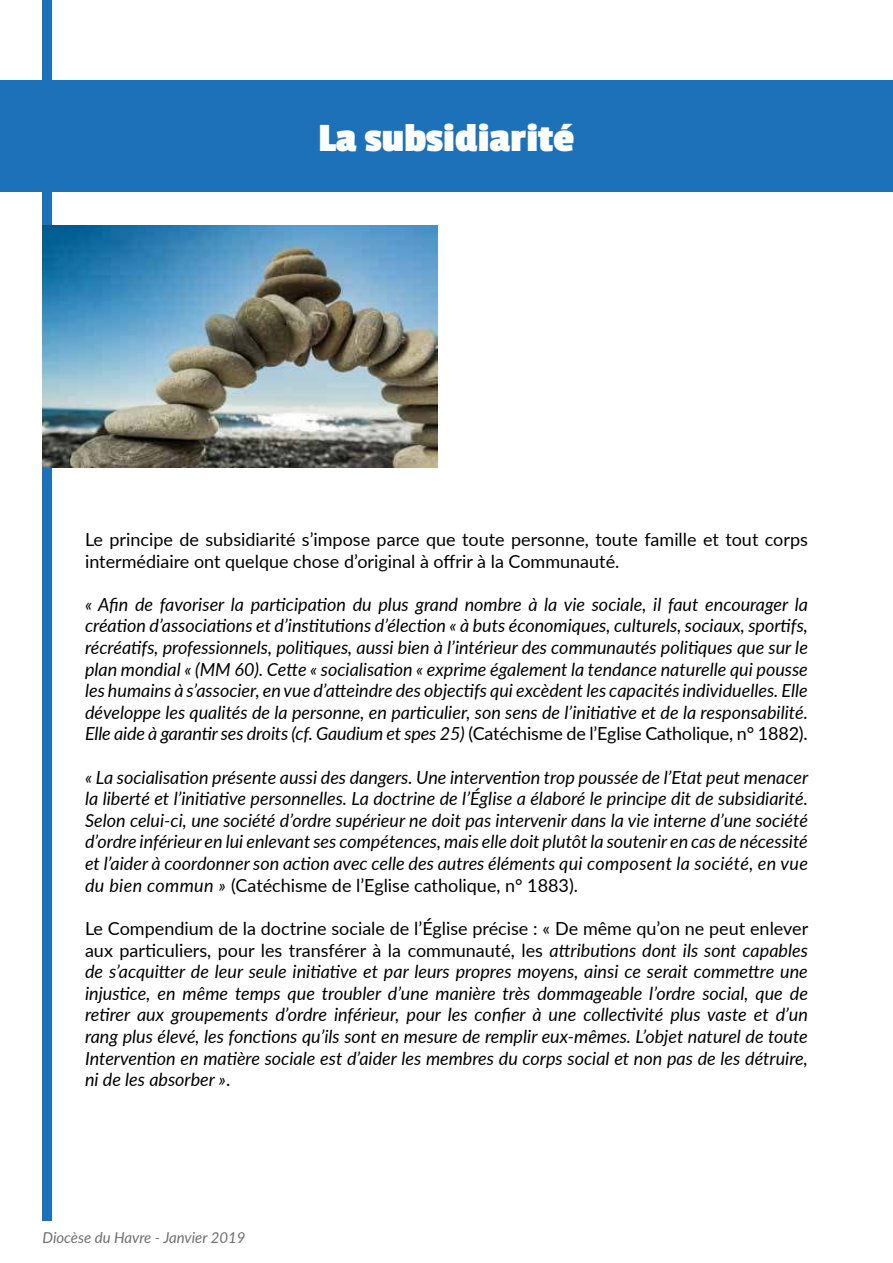
<style>
.page{position:relative;width:893px;height:1263px;background:#fff}
.page>*{position:absolute;margin:0;border:0;box-sizing:border-box;transform-origin:0 0}
.t1{font:700 42px "Passion One";color:#fff}
.t2{font:italic 18px/21.6px "Lato";color:#000;text-align:justify}
.t3{font:18px/21.6px "Lato";color:#000}
.t4{font:italic 15px "Lato";color:#706f6f}
.s1{font-style:normal}
</style>
<div class="page">
<div style="left:0;top:81px;width:893px;height:110px;background:#1d71b9"></div>
<div style="left:43px;top:0;width:8px;height:1220px;background:#1d71b9"></div>
<img style="left:43px;top:225px;width:395px;height:243px">
<h1 class="t1" style="left:319px;top:119px;width:257px">La subsidiarité</h1>
<p class="t3" style="left:85px;top:528px;width:724px">Le principe de subsidiarité s’impose parce que toute personne, toute famille et tout corps intermédiaire ont quelque chose d’original à ofrir à la Communauté.</p>
<p class="t2" style="left:85px;top:593px;width:724px">« Ain de favoriser la paricipaion du plus grand nombre à la vie sociale, il faut encourager la créaion d’associaions et d’insituions d’élecion « à buts économiques, culturels, sociaux, sporifs, récréaifs, professionnels, poliiques, aussi bien à l’intérieur des communautés poliiques que sur le plan mondial « (MM 60). Cete « socialisaion « exprime également la tendance naturelle qui pousse les humains à s’associer, en vue d’ateindre des objecifs qui excèdent les capacités individuelles. Elle développe les qualités de la personne, en pariculier, son sens de l’iniiaive et de la responsabilité.<br>Elle aide à garanir ses droits (cf. Gaudium et spes 25) <span class="s1">(Catéchisme de l’Eglise Catholique, n° 1882).</span></p>
<p class="t2" style="left:85px;top:766px;width:725px">« La socialisaion présente aussi des dangers. Une intervenion trop poussée de l’Etat peut menacer la liberté et l’iniiaive personnelles. La doctrine de l’Église a élaboré le principe dit de subsidiarité.<br>Selon celui-ci, une société d’ordre supérieur ne doit pas intervenir dans la vie interne d’une société d’ordre inférieur en lui enlevant ses compétences, mais elle doit plutôt la soutenir en cas de nécessité et l’aider à coordonner son acion avec celle des autres éléments qui composent la société, en vue du bien commun » <span class="s1">(Catéchisme de l’Eglise catholique, n° 1883).</span></p>
<p class="t2" style="left:85px;top:917px;width:725px"><span class="s1">Le Compendium de la doctrine sociale de l’Église précise : « De même qu’on ne peut enlever aux pariculiers, pour les transférer à la communauté, les</span> atribuions dont ils sont capables de s’acquiter de leur seule iniiaive et par leurs propres moyens, ainsi ce serait commetre une injusice, en même temps que troubler d’une manière très dommageable l’ordre social, que de reirer aux groupements d’ordre inférieur, pour les conier à une collecivité plus vaste et d’un rang plus élevé, les foncions qu’ils sont en mesure de remplir eux-mêmes. L’objet naturel de toute Intervenion en maière sociale est d’aider les membres du corps social et non pas de les détruire, ni de les absorber »<span class="s1">.</span></p>
<p class="t4" style="left:43px;top:1232px;width:204px">Diocèse du Havre - Janvier 2019</p>
</div>
